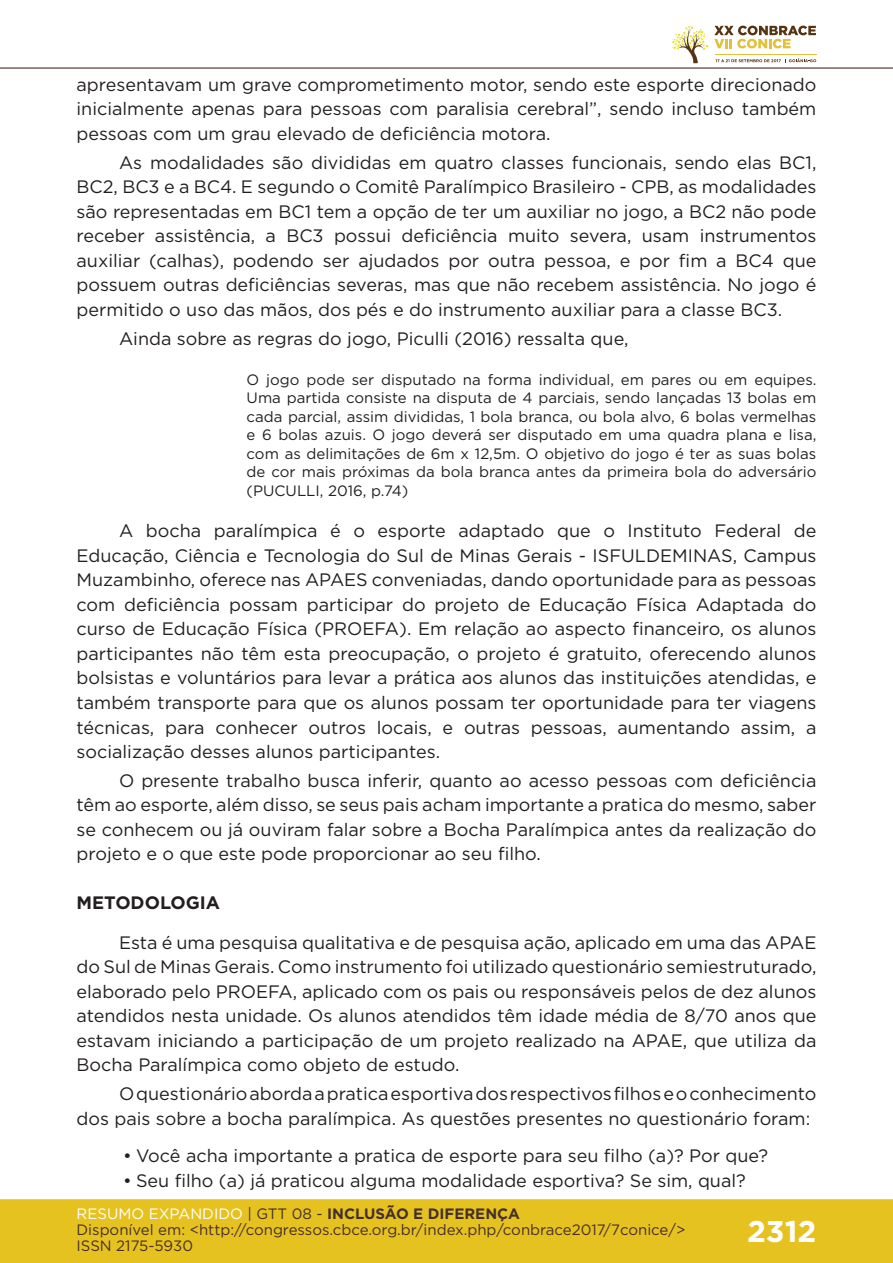
<style>
.page{position:relative;width:893px;height:1263px;background:#fff}
.page>*{position:absolute;margin:0;border:0;box-sizing:border-box;transform-origin:0 0}
.t1{font:700 30px "Gotham";color:#fff}
.t2{font:18px/24.6px "Gotham";color:#231f20;text-align:justify}
.t3{font:700 18px "Gotham";color:#231f20}
.t4{font:15px/18.6px "Gotham";color:#231f20;text-align:justify}
.t5{font:15px/16px "Gotham";color:#462f2a}
.s1{color:#fff}
.s2{color:#442f2a}
.s3{font-weight:700;color:#442f2a}
</style>
<div class="page">
<div style="left:0;top:1199px;width:893px;height:64px;background:#e6c221;border:2px solid #e6c221"></div>
<hr style="left:0;top:67px;width:893px;height:2px;background:#442f2a">
<svg style="left:672px;top:26px;width:144px;height:37px"></svg>
<p class="t2" style="left:77px;top:72px;width:741px">apresentavam um grave comprometimento motor, sendo este esporte direcionado inicialmente apenas para pessoas com paralisia cerebral”, sendo incluso também pessoas com um grau elevado de deficiência motora.</p>
<p class="t2" style="left:77px;top:150px;width:741px;text-indent:43px">As modalidades são divididas em quatro classes funcionais, sendo elas BC1, BC2, BC3 e a BC4. E segundo o Comitê Paralímpico Brasileiro - CPB, as modalidades são representadas em BC1 tem a opção de ter um auxiliar no jogo, a BC2 não pode receber assistência, a BC3 possui deficiência muito severa, usam instrumentos auxiliar (calhas), podendo ser ajudados por outra pessoa, e por fim a BC4 que possuem outras deficiências severas, mas que não recebem assistência. No jogo é permitido o uso das mãos, dos pés e do instrumento auxiliar para a classe BC3.</p>
<p class="t2" style="left:119px;top:326px;width:511px">Ainda sobre as regras do jogo, Piculli (2016) ressalta que,</p>
<p class="t4" style="left:247px;top:370px;width:571px">O jogo pode ser disputado na forma individual, em pares ou em equipes.<br>Uma partida consiste na disputa de 4 parciais, sendo lançadas 13 bolas em cada parcial, assim divididas, 1 bola branca, ou bola alvo, 6 bolas vermelhas e 6 bolas azuis. O jogo deverá ser disputado em uma quadra plana e lisa, com as delimitações de 6m x 12,5m. O objetivo do jogo é ter as suas bolas de cor mais próximas da bola branca antes da primeira bola do adversário (PUCULLI, 2016, p.74)</p>
<p class="t2" style="left:77px;top:518px;width:741px;text-indent:43px">A bocha paralímpica é o esporte adaptado que o Instituto Federal de Educação, Ciência e Tecnologia do Sul de Minas Gerais - ISFULDEMINAS, Campus Muzambinho, oferece nas APAES conveniadas, dando oportunidade para as pessoas com deficiência possam participar do projeto de Educação Física Adaptada do curso de Educação Física (PROEFA). Em relação ao aspecto financeiro, os alunos participantes não têm esta preocupação, o projeto é gratuito, oferecendo alunos bolsistas e voluntários para levar a prática aos alunos das instituições atendidas, e também transporte para que os alunos possam ter oportunidade para ter viagens técnicas, para conhecer outros locais, e outras pessoas, aumentando assim, a socialização desses alunos participantes.</p>
<p class="t2" style="left:77px;top:768px;width:741px;text-indent:43px">O presente trabalho busca inferir, quanto ao acesso pessoas com deficiência têm ao esporte, além disso, se seus pais acham importante a pratica do mesmo, saber se conhecem ou já ouviram falar sobre a Bocha Paralímpica antes da realização do projeto e o que este pode proporcionar ao seu filho.</p>
<p class="t3" style="left:77px;top:891px;width:145px">METODOLOGIA</p>
<p class="t2" style="left:77px;top:930px;width:741px;text-indent:43px">Esta é uma pesquisa qualitativa e de pesquisa ação, aplicado em uma das APAE do Sul de Minas Gerais. Como instrumento foi utilizado questionário semiestruturado, elaborado pelo PROEFA, aplicado com os pais ou responsáveis pelos de dez alunos atendidos nesta unidade. Os alunos atendidos têm idade média de 8/70 anos que estavam iniciando a participação de um projeto realizado na APAE, que utiliza da Bocha Paralímpica como objeto de estudo.</p>
<p class="t2" style="left:77px;top:1081px;width:741px;text-indent:43px">O questionário aborda a pratica esportiva dos respectivos filhos e o conhecimento dos pais sobre a bocha paralímpica. As questões presentes no questionário foram:</p>
<p class="t2" style="left:123px;top:1143px;width:646px">• Você acha importante a pratica de esporte para seu filho (a)? Por que?</p>
<p class="t2" style="left:123px;top:1167px;width:624px">• Seu filho (a) já praticou alguma modalidade esportiva? Se sim, qual?</p>
<p class="t5" style="left:77px;top:1205px;width:610px"><span class="s1">RESUMO EXPANDIDO</span> <span class="s2">| GTT 08 -</span> <span class="s3">INCLUSÃO E DIFERENÇA<br></span>Disponível em: &lt;http://congressos.cbce.org.br/index.php/conbrace2017/7conice/&gt;<br>ISSN 2175-5930</p>
<h1 class="t1" style="left:747px;top:1212px;width:71px">2312</h1>
</div>
